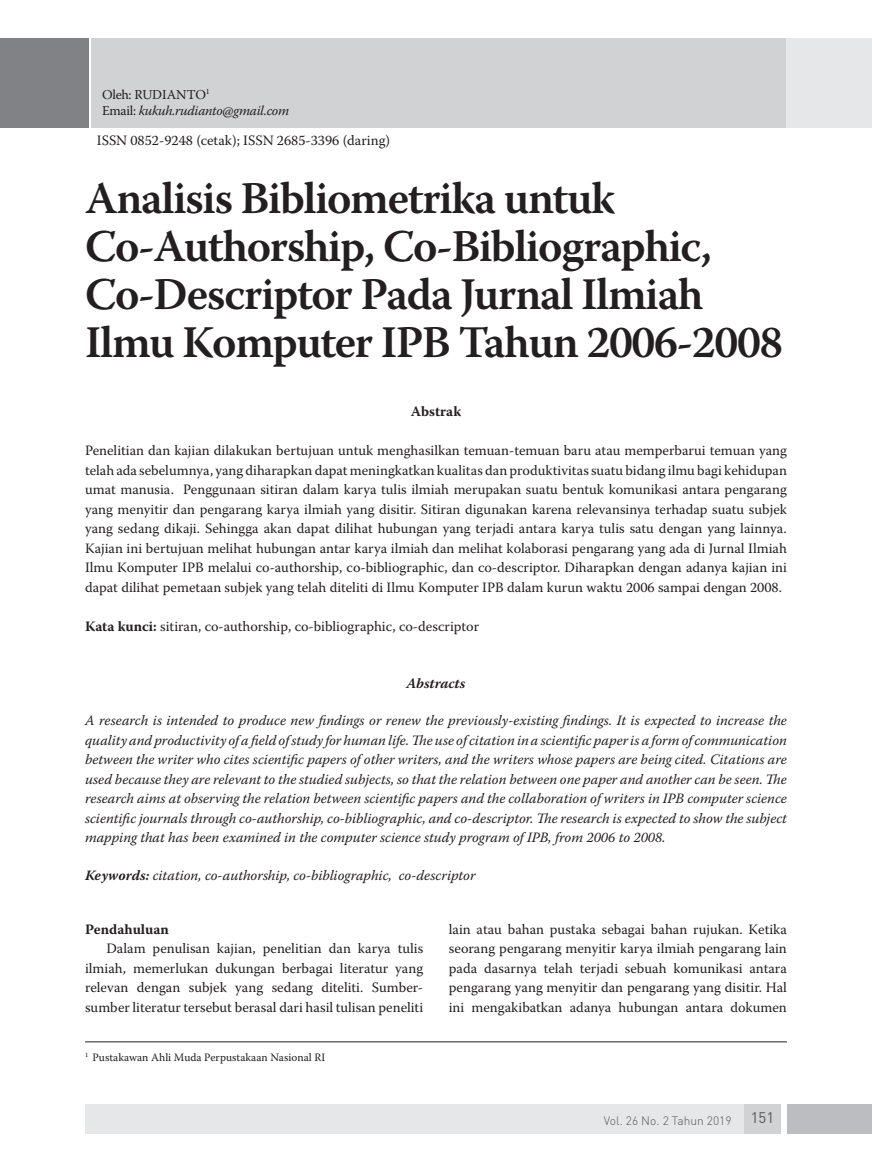
<style>
.page{position:relative;width:872px;height:1170px;background:#fff}
.page>*{position:absolute;margin:0;border:0;box-sizing:border-box;transform-origin:0 0}
.t1{font:600 45px/48px "Warnock Pro";letter-spacing:-.03em;color:#231f20}
.t2{font:15px "DIN";color:#57585a}
.t3{font:14.25px/19.5px "Warnock Pro";color:#231f20;text-align:justify}
.t4{font:italic 14.25px/19.5px "Warnock Pro";color:#231f20;text-align:justify}
.t5{font:700 14.25px "Warnock Pro";color:#231f20}
.t6{font:italic 700 14.25px "Warnock Pro";color:#231f20}
.t7{font:italic 13.5px "Warnock Pro";letter-spacing:-.02em;color:#231f20}
.t8{font:13.5px "Warnock Pro";letter-spacing:-.015em;color:#231f20}
.t9{font:300 12px "DIN";color:#57585a}
.t10{font:11.25px "Warnock Pro";color:#231f20}
.s1{font-style:normal}
.s2{font-weight:700}
</style>
<div class="page">
<div style="left:85px;top:1103px;width:696px;height:30px;background:#e6e7e9"></div>
<div style="left:744px;top:1103px;width:37px;height:30px;background:#d1d2d4"></div>
<div style="left:787px;top:1103px;width:85px;height:30px;background:#bcbdc0"></div>
<div style="left:91px;top:38px;width:696px;height:90px;background:#d1d2d4"></div>
<div style="left:0;top:38px;width:88px;height:90px;background:#808285"></div>
<div style="left:787px;top:38px;width:85px;height:90px;background:#e6e7e9"></div>
<hr style="left:85px;top:1041px;width:702px;height:1px;background:#231f20">
<p class="t8" style="left:102px;top:86px;width:109px">Oleh: RUDIANTO<sup>1</sup></p>
<p class="t7" style="left:102px;top:103px;width:189px"><span class="s1">Email:</span> kukuh.rudianto@gmail.com</p>
<p class="t3" style="left:97px;top:130px;width:295px">ISSN 0852-9248 (cetak); ISSN 2685-3396 (daring)</p>
<p class="t1" style="left:85px;top:174px;width:531px">Analisis Bibliometrika untuk</p>
<p class="t1" style="left:85px;top:222px;width:628px">Co-Authorship, Co-Bibliographic,</p>
<p class="t1" style="left:85px;top:270px;width:700px">Co-Descriptor Pada Jurnal Ilmiah<br>Ilmu Komputer IPB Tahun 2006-2008</p>
<p class="t5" style="left:411px;top:403px;width:52px">Abstrak</p>
<p class="t3" style="left:85px;top:440px;width:703px">Penelitian dan kajian dilakukan bertujuan untuk menghasilkan temuan-temuan baru atau memperbarui temuan yang telah ada sebelumnya, yang diharapkan dapat meningkatkan kualitas dan produktivitas suatu bidang ilmu bagi kehidupan umat manusia. Penggunaan sitiran dalam karya tulis ilmiah merupakan suatu bentuk komunikasi antara pengarang yang menyitir dan pengarang karya ilmiah yang disitir. Sitiran digunakan karena relevansinya terhadap suatu subjek yang sedang dikaji. Sehingga akan dapat dilihat hubungan yang terjadi antara karya tulis satu dengan yang lainnya.<br>Kajian ini bertujuan melihat hubungan antar karya ilmiah dan melihat kolaborasi pengarang yang ada di Jurnal Ilmiah Ilmu Komputer IPB melalui co-authorship, co-bibliographic, dan co-descriptor. Diharapkan dengan adanya kajian ini dapat dilihat pemetaan subjek yang telah diteliti di Ilmu Komputer IPB dalam kurun waktu 2006 sampai dengan 2008.</p>
<p class="t3" style="left:85px;top:616px;width:395px"><span class="s2">Kata kunci:</span> sitiran, co-authorship, co-bibliographic, co-descriptor</p>
<p class="t6" style="left:406px;top:674px;width:60px">Abstracts</p>
<p class="t4" style="left:85px;top:710px;width:703px">A research is intended to produce new findings or renew the previously-existing findings. It is expected to increase the quality and productivity of a field of study for human life. The use of citation in a scientific paper is a form of communication between the writer who cites scientific papers of other writers, and the writers whose papers are being cited. Citations are used because they are relevant to the studied subjects, so that the relation between one paper and another can be seen. The research aims at observing the relation between scientific papers and the collaboration of writers in IPB computer science scientific journals through co-authorship, co-bibliographic, and co-descriptor. The research is expected to show the subject mapping that has been examined in the computer science study program of IPB, from 2006 to 2008.</p>
<p class="t4" style="left:85px;top:865px;width:392px"><span class="s2">Keywords:</span> citation, co-authorship, co-bibliographic, co-descriptor</p>
<p class="t5" style="left:85px;top:920px;width:85px">Pendahuluan</p>
<p class="t3" style="left:85px;top:938px;width:340px;text-indent:21px">Dalam penulisan kajian, penelitian dan karya tulis ilmiah, memerlukan dukungan berbagai literatur yang relevan dengan subjek yang sedang diteliti. Sumber&shy;sumber literatur tersebut berasal dari hasil tulisan peneliti</p>
<p class="t10" style="left:85px;top:1050px;width:242px"><sup>1</sup> Pustakawan Ahli Muda Perpustakaan Nasional RI</p>
<p class="t3" style="left:449px;top:918px;width:340px">lain atau bahan pustaka sebagai bahan rujukan. Ketika seorang pengarang menyitir karya ilmiah pengarang lain pada dasarnya telah terjadi sebuah komunikasi antara pengarang yang menyitir dan pengarang yang disitir. Hal ini mengakibatkan adanya hubungan antara dokumen</p>
<p class="t9" style="left:604px;top:1112px;width:129px">Vol. 26 No. 2 Tahun 2019</p>
<p class="t2" style="left:750px;top:1107px;width:25px">151</p>
</div>
